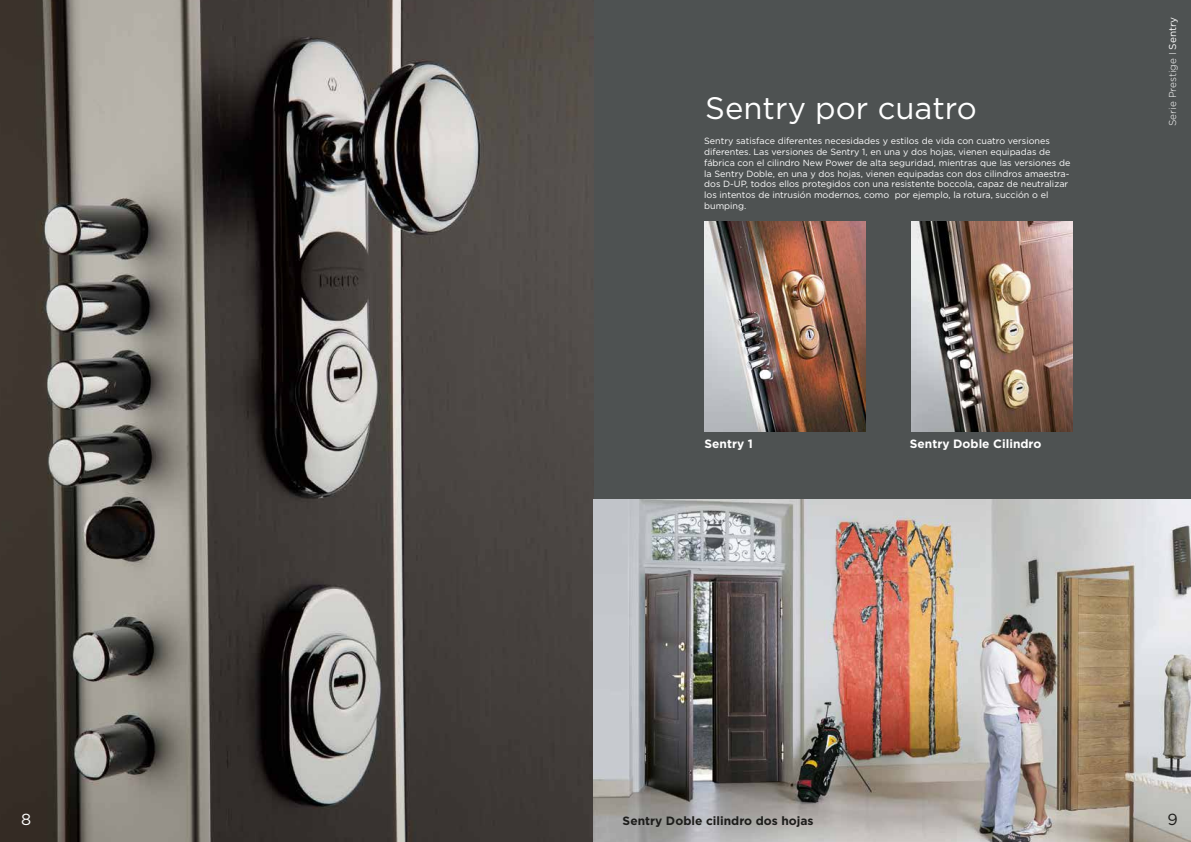
<style>
.page{position:relative;width:1191px;height:842px;background:#fff}
.page>*{position:absolute;margin:0;border:0;box-sizing:border-box;transform-origin:0 0}
.t1{font:31px "Gotham";color:#fff}
.t2{font:16px "Gotham";color:#fff}
.t3{font:16px "Gotham";color:#1d1d1b}
.t4{font:700 12px "Gotham";color:#1d1d1b}
.t5{font:700 12px "Gotham";color:#fff}
.t6{font:300 10px "Gotham";color:#fff}
.t7{font:9px/10.8px "Gotham";color:#fff}
.s1{font-weight:400}
</style>
<div class="page">
<div style="left:593px;top:0;width:598px;height:842px;background:#4e5252"></div>
<img style="left:0;top:0;width:594px;height:842px">
<img style="left:704px;top:221px;width:162px;height:211px">
<img style="left:911px;top:221px;width:161px;height:211px">
<img style="left:594px;top:500px;width:597px;height:342px">
<h2 class="t2" style="left:21px;top:809px;width:12px">8</h2>
<h1 class="t1" style="left:705px;top:89px;width:273px">Sentry por cuatro</h1>
<p class="t7" style="left:704px;top:135px;width:368px">Sentry satisface diferentes necesidades y estilos de vida con cuatro versiones diferentes. Las versiones de Sentry 1, en una y dos hojas, vienen equipadas de fábrica con el cilindro New Power de alta seguridad, mientras que las versiones de la Sentry Doble, en una y dos hojas, vienen equipadas con dos cilindros amaestra&shy;dos D-UP, todos ellos protegidos con una resistente boccola, capaz de neutralizar los intentos de intrusión modernos, como por ejemplo, la rotura, succión o el bumping.</p>
<h3 class="t5" style="left:704px;top:436px;width:50px">Sentry 1</h3>
<h3 class="t5" style="left:910px;top:436px;width:133px">Sentry Doble Cilindro</h3>
<p class="t6" style="left:1166px;top:126px;width:110px;rotate:-90deg">Serie Prestige I <span class="s1">Sentry</span></p>
<h3 class="t4" style="left:622px;top:813px;width:192px">Sentry Doble cilindro dos hojas</h3>
<h2 class="t3" style="left:1167px;top:809px;width:12px">9</h2>
</div>
